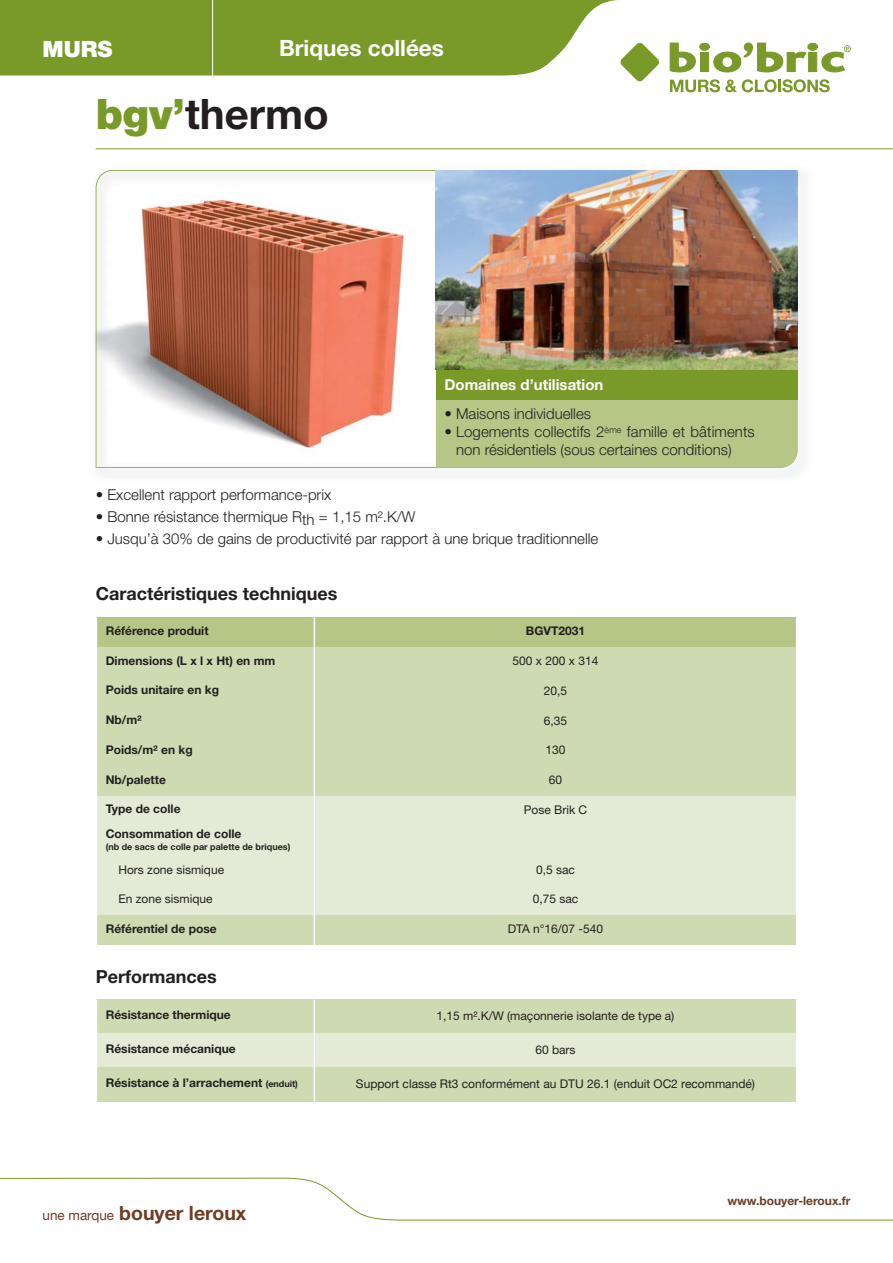
<style>
.page{position:relative;width:893px;height:1263px;background:#fff}
.page>*{position:absolute;margin:0;border:0;box-sizing:border-box;transform-origin:0 0}
.t1{font:700 42px "Helvetica Neue LT Std";color:#231f20}
.t2{font:700 22.5px "Helvetica Neue LT Std";color:#fff}
.t3{font:900 22.5px "Helvetica Neue";color:#fff}
.t4{font:700 19.5px "Helvetica Neue LT Std";color:#6e3d23}
.t5{font:700 18px "Helvetica Neue LT Std";color:#231f20}
.t6{font:300 15px/18px "Helvetica Neue LT Std";color:#231f20}
.t7{font:700 15px "Helvetica Neue LT Std";color:#fff}
.t8{font:700 12px "Helvetica Neue LT Std";color:#231f20}
.t9{font:12px "Helvetica Neue";color:#231f20}
.t10{font:700 12px "Helvetica Neue LT Std";color:#6e3d23}
.t11{font:700 9px "Helvetica Neue LT Std";color:#231f20}
.s1{font-family:"Helvetica Neue";font-weight:900;color:#799a28}
.s2{font-size:9px}
.s3{font-family:"Helvetica Neue";font-weight:400;font-size:13.5px}
</style>
<div class="page">
<svg style="left:0;top:1178px;width:892px;height:43px"></svg>
<svg style="left:0;top:0;width:618px;height:76px;background:#84a23a"></svg>
<hr style="left:212px;top:0;width:1px;height:77px;background:#fff">
<svg style="left:670px;top:79px;width:160px;height:13px"></svg>
<svg style="left:670px;top:43px;width:180px;height:29px"></svg>
<svg style="left:620px;top:43px;width:39px;height:39px"></svg>
<hr style="left:96px;top:148px;width:796px;height:1px;background:#799a28">
<img style="left:95px;top:170px;width:709px;height:306px">
<svg style="left:96px;top:170px;width:340px;height:298px"></svg>
<div style="left:96px;top:1000px;width:218px;height:34px;background:#cedab2"></div>
<div style="left:314px;top:1000px;width:482px;height:34px;background:#cedab2"></div>
<div style="left:96px;top:1034px;width:218px;height:34px;background:#e4ead5"></div>
<div style="left:314px;top:1034px;width:482px;height:34px;background:#e4ead5"></div>
<div style="left:96px;top:1068px;width:218px;height:34px;background:#cedab2"></div>
<div style="left:314px;top:1068px;width:482px;height:34px;background:#cedab2"></div>
<hr style="left:96px;top:1000px;width:1px;height:102px;background:#fff">
<hr style="left:314px;top:1000px;width:1px;height:102px;background:#fff">
<div style="left:436px;top:400px;width:361px;height:68px;background:#b5c687"></div>
<img style="left:436px;top:170px;width:361px;height:200px">
<div style="left:436px;top:370px;width:361px;height:30px;background:#799a28"></div>
<div style="left:96px;top:617px;width:218px;height:30px;background:#b5c687"></div>
<div style="left:314px;top:617px;width:482px;height:30px;background:#b5c687"></div>
<div style="left:96px;top:647px;width:218px;height:30px;background:#cedab2"></div>
<div style="left:314px;top:647px;width:482px;height:30px;background:#cedab2"></div>
<div style="left:96px;top:677px;width:218px;height:30px;background:#cedab2"></div>
<div style="left:314px;top:677px;width:482px;height:30px;background:#cedab2"></div>
<div style="left:96px;top:707px;width:218px;height:30px;background:#cedab2"></div>
<div style="left:314px;top:707px;width:482px;height:30px;background:#cedab2"></div>
<div style="left:96px;top:737px;width:218px;height:29px;background:#cedab2"></div>
<div style="left:314px;top:737px;width:482px;height:29px;background:#cedab2"></div>
<div style="left:96px;top:766px;width:218px;height:30px;background:#cedab2"></div>
<div style="left:314px;top:766px;width:482px;height:30px;background:#cedab2"></div>
<div style="left:96px;top:796px;width:218px;height:30px;background:#e4ead5"></div>
<div style="left:314px;top:796px;width:482px;height:30px;background:#e4ead5"></div>
<div style="left:96px;top:826px;width:218px;height:30px;background:#e4ead5"></div>
<div style="left:314px;top:826px;width:482px;height:30px;background:#e4ead5"></div>
<div style="left:96px;top:856px;width:218px;height:29px;background:#e4ead5"></div>
<div style="left:314px;top:856px;width:482px;height:29px;background:#e4ead5"></div>
<div style="left:96px;top:885px;width:218px;height:30px;background:#e4ead5"></div>
<div style="left:314px;top:885px;width:482px;height:30px;background:#e4ead5"></div>
<div style="left:96px;top:915px;width:218px;height:30px;background:#cedab2"></div>
<div style="left:314px;top:915px;width:482px;height:30px;background:#cedab2"></div>
<hr style="left:96px;top:617px;width:1px;height:328px;background:#fff">
<hr style="left:314px;top:617px;width:1px;height:328px;background:#fff">
<h2 class="t3" style="left:43px;top:41px;width:71px">MURS</h2>
<h2 class="t2" style="left:279px;top:40px;width:166px">Briques collées</h2>
<h1 class="t1" style="left:96px;top:99px;width:235px"><span class="s1">bgv’</span>thermo</h1>
<p class="t7" style="left:444px;top:379px;width:161px">Domaines d’utilisation</p>
<p class="t6" style="left:444px;top:406px;width:148px">• Maisons individuelles</p>
<p class="t6" style="left:456px;top:424px;width:300px;text-indent:-12px">• Logements collectifs 2<sup>ème</sup> famille et bâtiments non résidentiels (sous certaines conditions)</p>
<p class="t6" style="left:96px;top:487px;width:237px">• Excellent rapport performance-prix</p>
<p class="t6" style="left:96px;top:509px;width:321px">• Bonne résistance thermique Rth = 1,15 m².K/W</p>
<p class="t6" style="left:96px;top:531px;width:504px">• Jusqu’à 30% de gains de productivité par rapport à une brique traditionnelle</p>
<p class="t5" style="left:96px;top:587px;width:243px">Caractéristiques techniques</p>
<p class="t8" style="left:106px;top:626px;width:104px">Référence produit</p>
<p class="t8" style="left:526px;top:626px;width:61px">BGVT2031</p>
<p class="t8" style="left:106px;top:656px;width:171px">Dimensions (L x l x Ht) en mm</p>
<p class="t9" style="left:513px;top:657px;width:87px">500 x 200 x 314</p>
<p class="t8" style="left:106px;top:686px;width:115px">Poids unitaire en kg</p>
<p class="t9" style="left:544px;top:686px;width:25px">20,5</p>
<p class="t8" style="left:106px;top:716px;width:38px">Nb/m²</p>
<p class="t9" style="left:544px;top:716px;width:25px">6,35</p>
<p class="t8" style="left:106px;top:745px;width:89px">Poids/m² en kg</p>
<p class="t9" style="left:545px;top:746px;width:21px">130</p>
<p class="t8" style="left:106px;top:775px;width:62px">Nb/palette</p>
<p class="t9" style="left:549px;top:776px;width:15px">60</p>
<p class="t8" style="left:106px;top:805px;width:76px">Type de colle</p>
<p class="t9" style="left:524px;top:805px;width:65px">Pose Brik C</p>
<p class="t8" style="left:106px;top:829px;width:137px">Consommation de colle</p>
<p class="t11" style="left:106px;top:843px;width:186px">(nb de sacs de colle par palette de briques)</p>
<p class="t9" style="left:118px;top:865px;width:107px">Hors zone sismique</p>
<p class="t9" style="left:536px;top:865px;width:40px">0,5 sac</p>
<p class="t9" style="left:118px;top:895px;width:96px">En zone sismique</p>
<p class="t9" style="left:533px;top:895px;width:47px">0,75 sac</p>
<p class="t8" style="left:106px;top:924px;width:113px">Référentiel de pose</p>
<p class="t9" style="left:508px;top:925px;width:97px">DTA n°16/07 -540</p>
<p class="t5" style="left:96px;top:970px;width:122px">Performances</p>
<p class="t8" style="left:106px;top:1011px;width:127px">Résistance thermique</p>
<p class="t9" style="left:436px;top:1011px;width:239px">1,15 m².K/W (maçonnerie isolante de type a)</p>
<p class="t8" style="left:106px;top:1045px;width:131px">Résistance mécanique</p>
<p class="t9" style="left:535px;top:1045px;width:42px">60 bars</p>
<p class="t8" style="left:106px;top:1079px;width:194px">Résistance à l’arrachement <span class="s2">(enduit)</span></p>
<p class="t9" style="left:356px;top:1079px;width:401px">Support classe Rt3 conformément au DTU 26.1 (enduit OC2 recommandé)</p>
<h3 class="t4" style="left:43px;top:1206px;width:205px"><span class="s3">une marque</span> bouyer leroux</h3>
<p class="t10" style="left:727px;top:1196px;width:125px">www.bouyer-leroux.fr</p>
</div>
